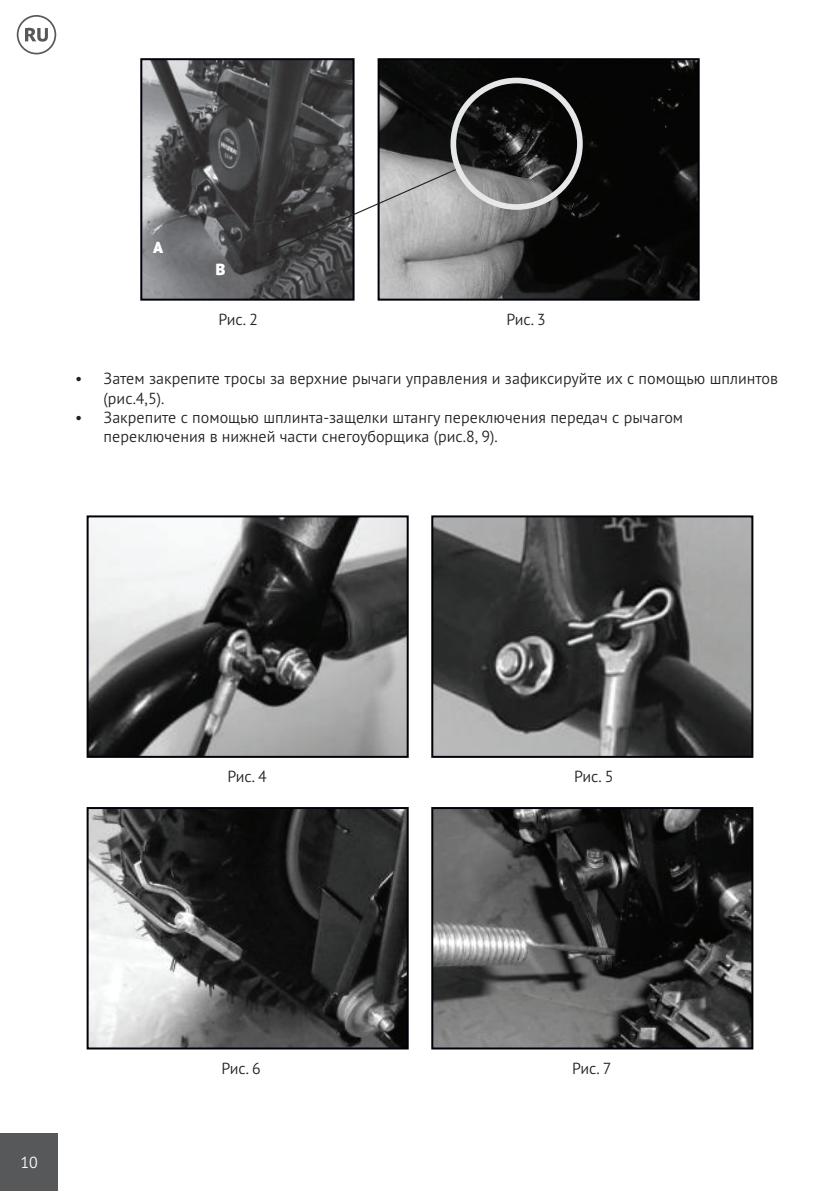
<style>
.page{position:relative;width:840px;height:1191px;background:#fff}
.page>*{position:absolute;margin:0;border:0;box-sizing:border-box;transform-origin:0 0}
.t1{font:300 16px/19.2px "PT Sans Pro";color:#231f20}
.t2{font:300 16px "PT Sans Pro";color:#fff}
.t3{font:900 16px "PT Sans Pro";color:#fff}
</style>
<div class="page">
<div style="left:0;top:1133px;width:58px;height:58px;background:#57585a"></div>
<svg style="left:17px;top:15px;width:39px;height:39px"></svg>
<img style="left:380px;top:61px;width:316px;height:237px">
<div style="left:377px;top:58px;width:322px;height:243px;border:2px solid #00000a"></div>
<img style="left:143px;top:61px;width:208px;height:237px">
<div style="left:140px;top:58px;width:214px;height:243px;border:2px solid #00000a"></div>
<img style="left:90px;top:518px;width:315px;height:237px">
<div style="left:87px;top:515px;width:321px;height:243px;border:2px solid #00000a"></div>
<img style="left:434px;top:518px;width:316px;height:237px">
<div style="left:431px;top:515px;width:322px;height:243px;border:2px solid #00000a"></div>
<img style="left:90px;top:810px;width:315px;height:236px">
<div style="left:87px;top:807px;width:321px;height:242px;border:2px solid #00000a"></div>
<img style="left:434px;top:810px;width:316px;height:236px">
<div style="left:431px;top:807px;width:322px;height:242px;border:2px solid #00000a"></div>
<svg style="left:266px;top:167px;width:193px;height:87px;background:#848485"></svg>
<div style="left:450px;top:78px;width:132px;height:132px;border:6px solid #e6e7e9;border-radius:50%"></div>
<p class="t3" style="left:153px;top:237px;width:11px">A</p>
<p class="t3" style="left:215px;top:259px;width:11px">B</p>
<p class="t1" style="left:218px;top:309px;width:41px">Рис. 2</p>
<p class="t1" style="left:506px;top:309px;width:41px">Рис. 3</p>
<p class="t1" style="left:104px;top:369px;width:675px;text-indent:-28px">• Затем закрепите тросы за верхние рычаги управления и зафиксируйте их с помощью шплинтов (рис.4,5).</p>
<p class="t1" style="left:104px;top:407px;width:580px;text-indent:-28px">• Закрепите с помощью шплинта-защелки штангу переключения передач с рычагом переключения в нижней части снегоуборщика (рис.8, 9).</p>
<p class="t2" style="left:20px;top:1152px;width:19px">10</p>
<p class="t1" style="left:227px;top:766px;width:41px">Рис. 4</p>
<p class="t1" style="left:574px;top:766px;width:41px">Рис. 5</p>
<p class="t1" style="left:221px;top:1058px;width:41px">Рис. 6</p>
<p class="t1" style="left:572px;top:1058px;width:41px">Рис. 7</p>
</div>
